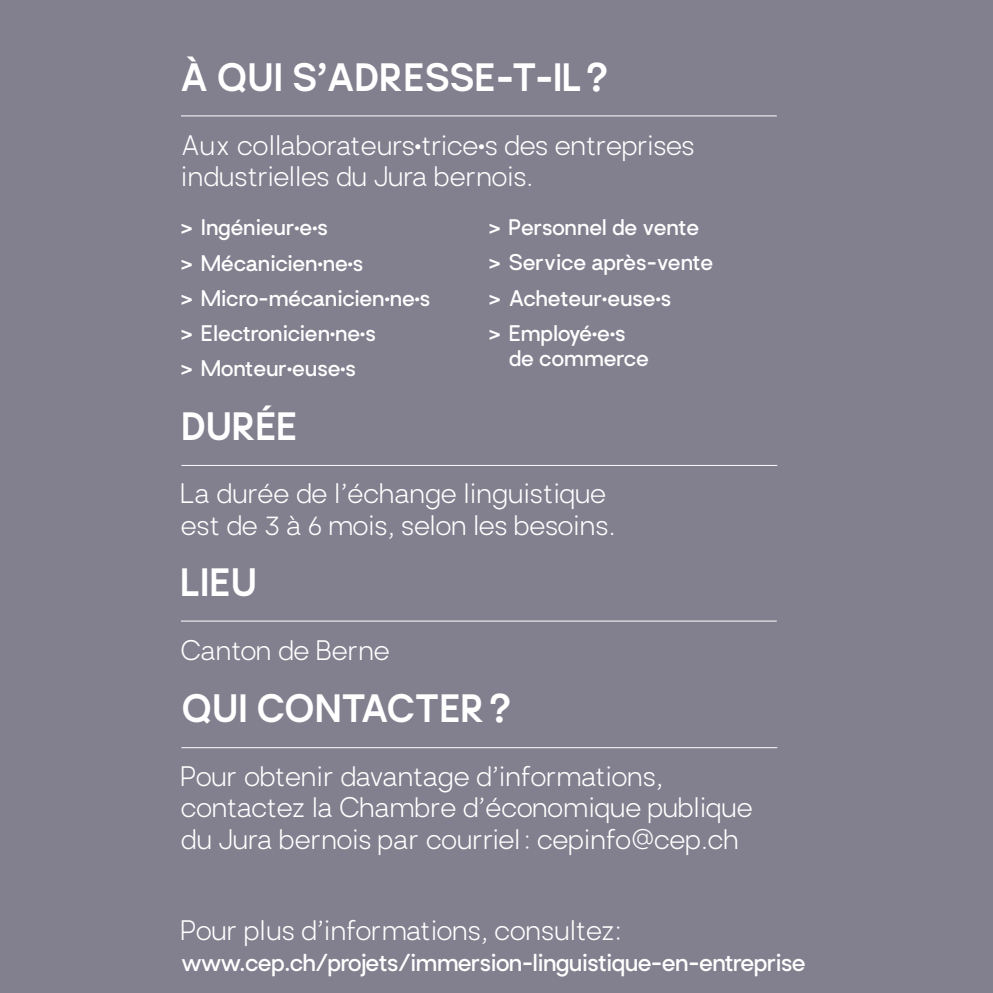
<style>
.page{position:relative;width:993px;height:993px;background:#fff}
.page>*{position:absolute;margin:0;border:0;box-sizing:border-box;transform-origin:0 0}
.t1{font:700 36.75px "Brasley";color:#fff}
.t2{font:26.25px/31.5px "Brasley";letter-spacing:-.01em;color:#fff}
.t3{font:600 22.75px "Brasley";letter-spacing:-.03em;color:#fff}
.t4{font:600 21px/35.2px "Brasley";letter-spacing:-.01em;color:#fff}
.s1{font-family:"TT Commons";font-weight:900}
</style>
<div class="page">
<div style="left:0;top:0;width:992px;height:992px;background:#827f8e"></div>
<hr style="left:181px;top:115px;width:595px;height:1px;background:#fff">
<hr style="left:181px;top:465px;width:596px;height:1px;background:#fff">
<hr style="left:181px;top:620px;width:595px;height:1px;background:#fff">
<hr style="left:181px;top:747px;width:596px;height:1px;background:#fff">
<h1 class="t1" style="left:181px;top:55px;width:428px">À QUI S’ADRESSE-T-IL?</h1>
<p class="t2" style="left:181px;top:130px;width:515px">Aux collaborateurs<span class="s1">·</span>trice<span class="s1">·</span>s des entreprises industrielles du Jura bernois.</p>
<p class="t4" style="left:181px;top:210px;width:251px">&gt; Ingénieur<span class="s1">·</span>e<span class="s1">·</span>s<br>&gt; Mécanicien<span class="s1">·</span>ne<span class="s1">·</span>s<br>&gt; Micro-mécanicien<span class="s1">·</span>ne<span class="s1">·</span>s &gt; Electronicien<span class="s1">·</span>ne<span class="s1">·</span>s<br>&gt; Monteur<span class="s1">·</span>euse<span class="s1">·</span>s</p>
<p class="t4" style="left:488px;top:210px;width:226px">&gt; Personnel de vente &gt; Service après-vente &gt; Acheteur<span class="s1">·</span>euse<span class="s1">·</span>s<br>&gt; Employé<span class="s1">·</span>e<span class="s1">·</span>s</p>
<p class="t4" style="left:508px;top:341px;width:142px">de commerce</p>
<h1 class="t1" style="left:181px;top:404px;width:117px">DURÉE</h1>
<p class="t2" style="left:181px;top:478px;width:436px">La durée de l’échange linguistique est de 3 à 6 mois, selon les besoins.</p>
<h1 class="t1" style="left:181px;top:560px;width:78px">LIEU</h1>
<p class="t2" style="left:181px;top:634px;width:210px">Canton de Berne</p>
<h1 class="t1" style="left:181px;top:686px;width:331px">QUI CONTACTER?</h1>
<p class="t2" style="left:181px;top:760px;width:573px">Pour obtenir davantage d’informations, contactez la Chambre d’économique publique du Jura bernois par courriel: cepinfo@cep.ch</p>
<p class="t2" style="left:181px;top:914px;width:442px">Pour plus d’informations, consultez:</p>
<p class="t3" style="left:181px;top:949px;width:626px">www.cep.ch/projets/immersion-linguistique-en-entreprise</p>
</div>
